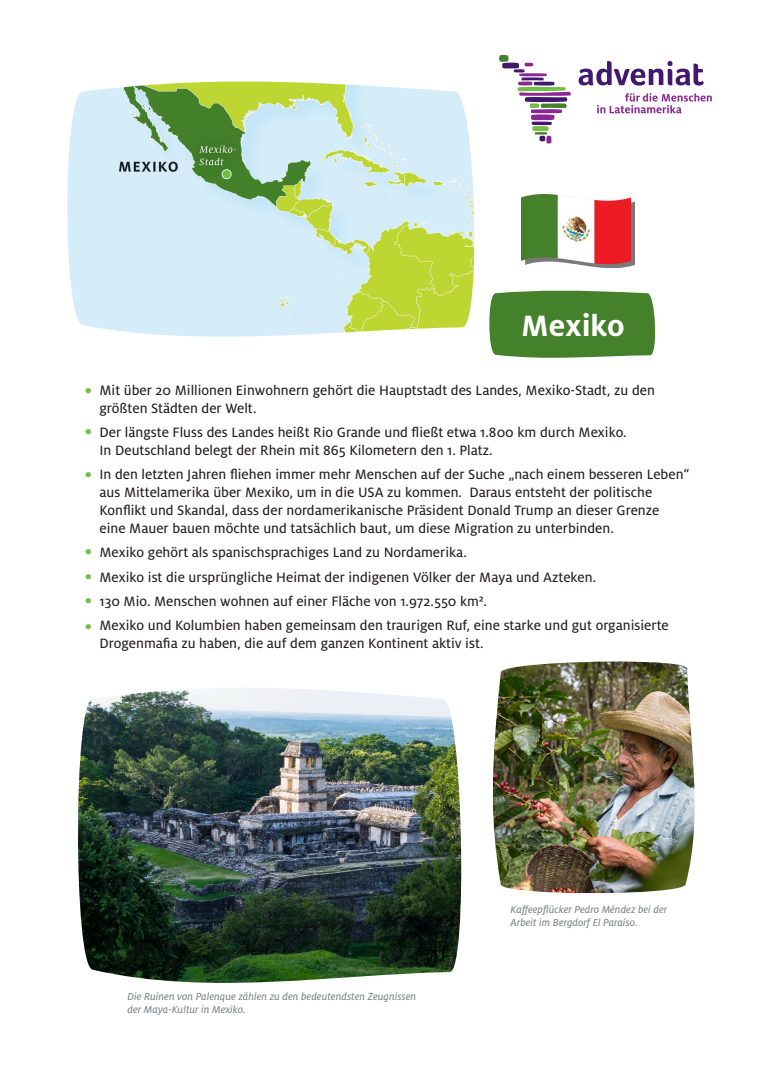
<style>
.page{position:relative;width:773px;height:1081px;background:#fff}
.page>*{position:absolute;margin:0;border:0;box-sizing:border-box;transform-origin:0 0}
.t1{font:700 32.62px "Milo OT";color:#fff}
.t2{font:15px "Milo OT Text";color:#231f20}
.t3{font:700 15px "Milo OT";color:#71bf44}
.t4{font:11.25px "Milo OT Text Ita";color:#808285}
</style>
<div class="page">
<img style="left:521px;top:194px;width:113px;height:73px">
<svg style="left:489px;top:290px;width:167px;height:68px;background:#518838"></svg>
<img style="left:67px;top:81px;width:408px;height:256px">
<div style="left:531px;top:126px;width:18px;height:5px;background:#71bf44;border-radius:2px"></div>
<svg style="left:534px;top:132px;width:17px;height:12px"></svg>
<svg style="left:499px;top:55px;width:72px;height:70px"></svg>
<svg style="left:597px;top:93px;width:114px;height:20px"></svg>
<svg style="left:578px;top:61px;width:125px;height:25px"></svg>
<img style="left:78px;top:688px;width:384px;height:295px">
<img style="left:493px;top:661px;width:202px;height:233px">
<p class="t1" style="left:521px;top:307px;width:105px">Mexiko</p>
<p class="t3" style="left:85px;top:381px;width:8px">•</p>
<p class="t3" style="left:85px;top:423px;width:8px">•</p>
<p class="t3" style="left:85px;top:466px;width:8px">•</p>
<p class="t3" style="left:85px;top:542px;width:8px">•</p>
<p class="t3" style="left:85px;top:567px;width:8px">•</p>
<p class="t3" style="left:85px;top:591px;width:8px">•</p>
<p class="t3" style="left:85px;top:617px;width:8px">•</p>
<p class="t2" style="left:99px;top:382px;width:557px">Mit über 20 Millionen Einwohnern gehört die Hauptstadt des Landes, Mexiko-Stadt, zu den</p>
<p class="t2" style="left:99px;top:400px;width:158px">größten Städten der Welt.</p>
<p class="t2" style="left:99px;top:424px;width:528px">Der längste Fluss des Landes heißt Rio Grande und fließt etwa 1.800 km durch Mexiko.</p>
<p class="t2" style="left:99px;top:442px;width:394px">In Deutschland belegt der Rhein mit 865 Kilometern den 1. Platz.</p>
<p class="t2" style="left:99px;top:466px;width:591px">In den letzten Jahren fliehen immer mehr Menschen auf der Suche „nach einem besseren Leben“</p>
<p class="t2" style="left:99px;top:484px;width:554px">aus Mittelamerika über Mexiko, um in die USA zu kommen. Daraus entsteht der politische</p>
<p class="t2" style="left:99px;top:502px;width:561px">Konflikt und Skandal, dass der nordamerikanische Präsident Donald Trump an dieser Grenze</p>
<p class="t2" style="left:99px;top:520px;width:516px">eine Mauer bauen möchte und tatsächlich baut, um diese Migration zu unterbinden.</p>
<p class="t2" style="left:99px;top:544px;width:369px">Mexiko gehört als spanischsprachiges Land zu Nordamerika.</p>
<p class="t2" style="left:99px;top:569px;width:498px">Mexiko ist die ursprüngliche Heimat der indigenen Völker der Maya und Azteken.</p>
<p class="t2" style="left:99px;top:593px;width:389px">130 Mio. Menschen wohnen auf einer Fläche von 1.972.550 km².</p>
<p class="t2" style="left:99px;top:617px;width:570px">Mexiko und Kolumbien haben gemeinsam den traurigen Ruf, eine starke und gut organisierte</p>
<p class="t2" style="left:99px;top:635px;width:385px">Drogenmafia zu haben, die auf dem ganzen Kontinent aktiv ist.</p>
<p class="t4" style="left:128px;top:990px;width:290px">Die Ruinen von Palenque zählen zu den bedeutendsten Zeugnissen</p>
<p class="t4" style="left:128px;top:1003px;width:119px">der Maya-Kultur in Mexiko.</p>
<p class="t4" style="left:510px;top:903px;width:158px">Kaffeepflücker Pedro Méndez bei der</p>
<p class="t4" style="left:510px;top:916px;width:128px">Arbeit im Bergdorf El Paraíso.</p>
</div>
